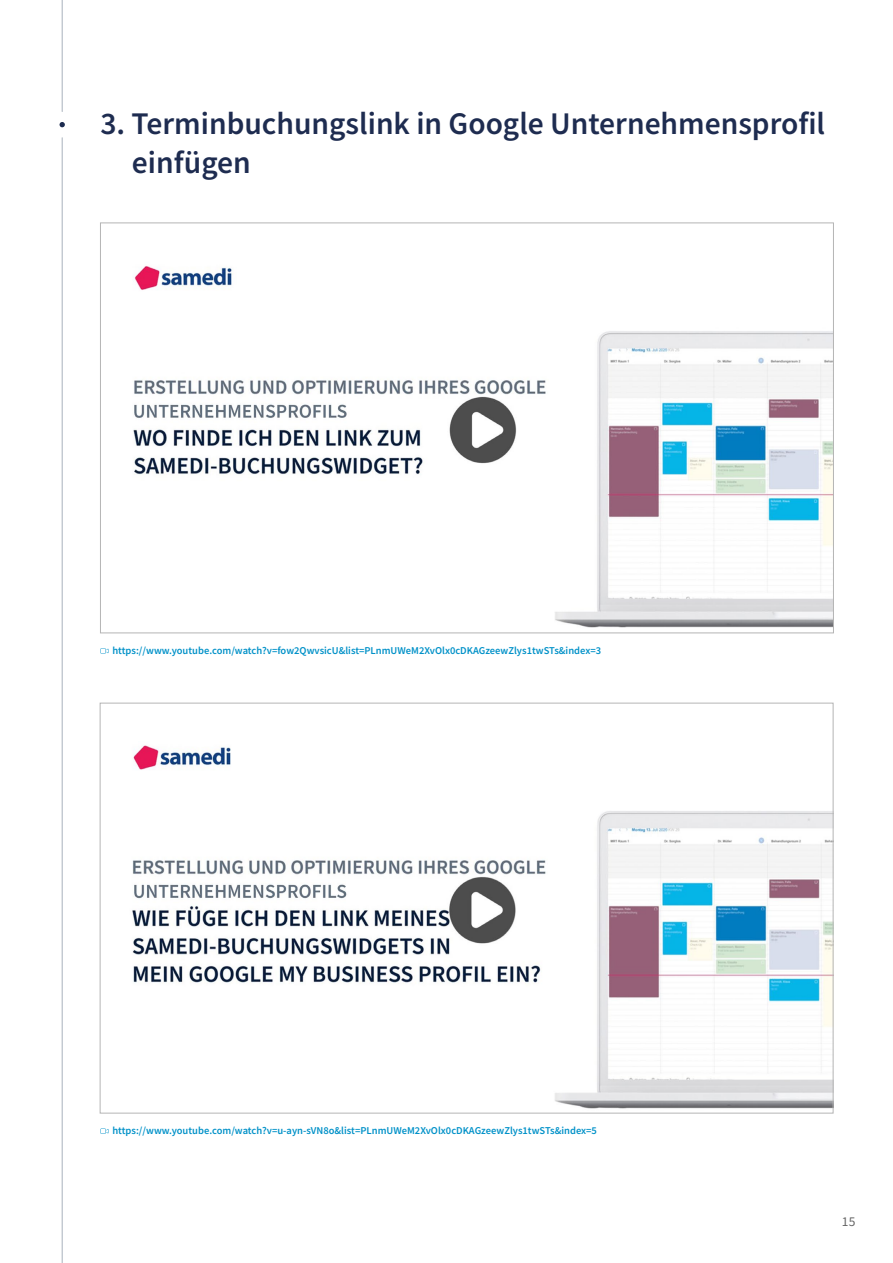
<style>
.page{position:relative;width:893px;height:1263px;background:#fff}
.page>*{position:absolute;margin:0;border:0;box-sizing:border-box;transform-origin:0 0}
.t1{font:600 31.5px "Source Sans Pro";color:#1e2c50}
.t2{font:13.5px "Source Sans Pro";color:#666}
.Absatzformat_1{font:600 10.5px "Source Sans Pro";color:#0091c8}
</style>
<div class="page">
<hr style="left:62px;top:0;width:1px;height:112px;background:#b2bac4">
<hr style="left:62px;top:138px;width:1px;height:1125px;background:#b2bac4">
<svg style="left:60px;top:122px;width:5px;height:5px"></svg>
<img style="left:133px;top:266px;width:699px;height:362px">
<svg style="left:100px;top:648px;width:8px;height:6px"></svg>
<svg style="left:100px;top:1128px;width:8px;height:6px"></svg>
<img style="left:132px;top:744px;width:699px;height:365px">
<p class="t1" style="left:100px;top:103px;width:726px">3. Terminbuchungslink in Google Unternehmensprofil</p>
<p class="t1" style="left:132px;top:142px;width:120px">einfügen</p>
<p class="Absatzformat_1" style="left:112px;top:643px;width:490px">https://www.youtube.com/watch?v=fow2QwvsicU&amp;list=PLnmUWeM2XvOlx0cDKAGzeewZlys1twSTs&amp;index=3</p>
<p class="Absatzformat_1" style="left:112px;top:1123px;width:486px">https://www.youtube.com/watch?v=u-ayn-sVN8o&amp;list=PLnmUWeM2XvOlx0cDKAGzeewZlys1twSTs&amp;index=5</p>
<p class="t2" style="left:842px;top:1213px;width:15px">15</p>
</div>
